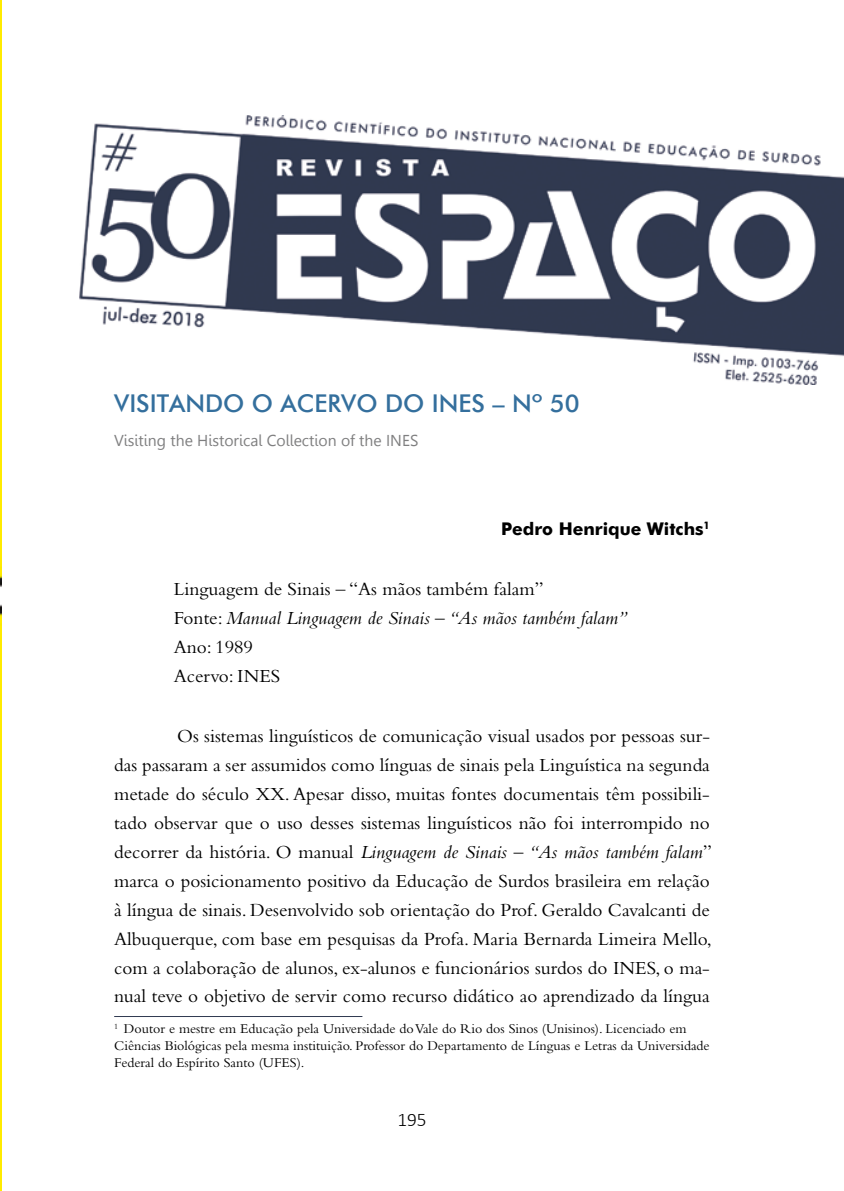
<style>
.page{position:relative;width:844px;height:1191px;background:#fff}
.page>*{position:absolute;margin:0;border:0;box-sizing:border-box;transform-origin:0 0}
.t1{font:500 24.5px "Futura BT";color:#346f9d}
.t2{font:19.25px/28.9px "Bembo Std";color:#000;text-align:justify}
.t3{font:19.25px "Bembo Italic Os F";color:#000}
.t4{font:300 19.25px "Calibri";color:#000}
.t5{font:700 17.5px "Futura BT";color:#000}
.t6{font:15.75px "Gisha";color:#7f7f80}
.t7{font:14px/16.8px "Bembo Std";color:#000}
.s1{font-family:"Bembo Std"}
</style>
<div class="page">
<hr style="left:114px;top:1016px;width:248px;height:1px;background:#303a50">
<img style="left:0;top:0;width:1px;height:1191px">
<img style="left:79px;top:115px;width:764px;height:270px">
<p class="t1" style="left:114px;top:388px;width:467px">VISITANDO O ACERVO DO INES – Nº 50</p>
<p class="t6" style="left:114px;top:431px;width:305px">Visiting the Historical Collection of the INES</p>
<p class="t5" style="left:501px;top:518px;width:210px">Pedro Henrique Witchs<sup>1</sup></p>
<p class="t2" style="left:174px;top:574px;width:371px">Linguagem de Sinais – “As mãos também falam”</p>
<p class="t3" style="left:174px;top:607px;width:455px"><span class="s1">Fonte:</span> Manual Linguagem de Sinais – “As mãos também falam”</p>
<p class="t2" style="left:174px;top:632px;width:108px">Ano: 1989<br>Acervo: INES</p>
<p class="t2" style="left:114px;top:721px;width:597px;text-indent:63px">Os sistemas linguísticos de comunicação visual usados por pessoas sur&shy;das passaram a ser assumidos como línguas de sinais pela Linguística na segunda metade do século XX. Apesar disso, muitas fontes documentais têm possibili&shy;tado observar que o uso desses sistemas linguísticos não foi interrompido no</p>
<p class="t3" style="left:114px;top:840px;width:599px"><span class="s1">decorrer da história. O manual</span> Linguagem de Sinais – “As mãos também falam<span class="s1">”</span></p>
<p class="t2" style="left:114px;top:866px;width:599px">marca o posicionamento positivo da Educação de Surdos brasileira em relação à língua de sinais. Desenvolvido sob orientação do Prof. Geraldo Cavalcanti de Albuquerque, com base em pesquisas da Profa. Maria Bernarda Limeira Mello, com a colaboração de alunos, ex-alunos e funcionários surdos do INES, o ma&shy;nual teve o objetivo de servir como recurso didático ao aprendizado da língua</p>
<p class="t7" style="left:114px;top:1020px;width:597px"><sup>1</sup> Doutor e mestre em Educação pela Universidade do Vale do Rio dos Sinos (Unisinos). Licenciado em<br>Ciências Biológicas pela mesma instituição. Professor do Departamento de Línguas e Letras da Universidade<br>Federal do Espírito Santo (UFES).</p>
<p class="t4" style="left:397px;top:1107px;width:31px">195</p>
</div>
